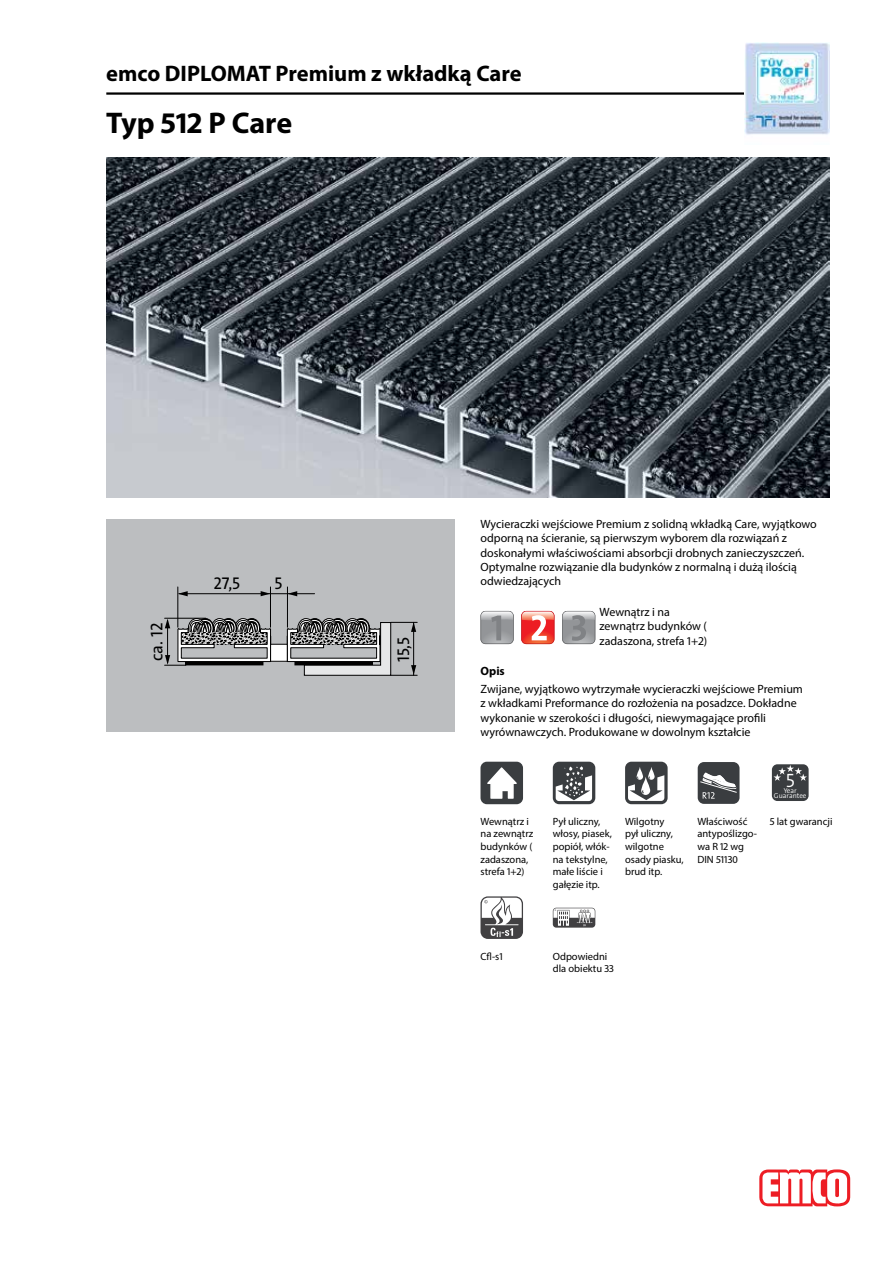
<style>
.page{position:relative;width:893px;height:1263px;background:#fff}
.page>*{position:absolute;margin:0;border:0;box-sizing:border-box;transform-origin:0 0}
.t1{font:700 30px "Myriad Pro";color:#000}
.t2{font:700 22.5px "Myriad Pro";color:#000}
.t3{font:300 19.5px "The Sans Os F";color:#fff}
.t4{font:17.1px "The Sans Os F";color:#000}
.t5{font:12px/14.4px "Myriad Pro";color:#000}
.t6{font:700 12px "Myriad Pro";color:#000}
.t7{font:10.5px/12.6px "Myriad Pro";color:#000}
.t8{font:300 7.05px/5.2px "The Sans Os F";color:#fff;text-align:center}
</style>
<div class="page">
<img style="left:106px;top:157px;width:723px;height:340px">
<hr style="left:106px;top:92px;width:723px;height:3px;background:#000">
<svg style="left:759px;top:1169px;width:91px;height:37px"></svg>
<img style="left:744px;top:43px;width:85px;height:92px">
<div style="left:106px;top:519px;width:349px;height:212px;background:#bcbec0"></div>
<div style="left:271px;top:644px;width:16px;height:17px;background:#fff"></div>
<div style="left:270px;top:644px;width:18px;height:18px;border:1px solid #000"></div>
<hr style="left:179px;top:593px;width:91px;height:1px;background:#000">
<svg style="left:261px;top:591px;width:9px;height:5px"></svg>
<svg style="left:178px;top:591px;width:10px;height:5px"></svg>
<svg style="left:288px;top:591px;width:9px;height:5px"></svg>
<hr style="left:177px;top:587px;width:1px;height:40px;background:#000">
<hr style="left:287px;top:587px;width:1px;height:40px;background:#000">
<hr style="left:270px;top:587px;width:1px;height:40px;background:#000">
<svg style="left:165px;top:618px;width:106px;height:48px"></svg>
<hr style="left:270px;top:593px;width:45px;height:1px;background:#000">
<svg style="left:286px;top:618px;width:131px;height:58px"></svg>
<svg style="left:521px;top:611px;width:33px;height:33px"></svg>
<svg style="left:562px;top:611px;width:33px;height:33px"></svg>
<svg style="left:480px;top:611px;width:34px;height:33px"></svg>
<div style="left:480px;top:762px;width:43px;height:42px;background:#3a3d40;border-radius:6px"></div>
<svg style="left:487px;top:767px;width:30px;height:32px"></svg>
<div style="left:553px;top:762px;width:42px;height:42px;background:#3a3d40;border-radius:6px"></div>
<svg style="left:556px;top:766px;width:36px;height:35px"></svg>
<div style="left:625px;top:762px;width:43px;height:42px;background:#3a3d40;border-radius:6px"></div>
<svg style="left:628px;top:767px;width:36px;height:34px"></svg>
<div style="left:698px;top:762px;width:41px;height:42px;background:#3a3d40;border-radius:6px"></div>
<svg style="left:700px;top:772px;width:37px;height:27px"></svg>
<div style="left:772px;top:764px;width:37px;height:37px;background:#3a3d40;border-radius:5px"></div>
<svg style="left:773px;top:765px;width:34px;height:16px"></svg>
<svg style="left:480px;top:896px;width:43px;height:43px"></svg>
<svg style="left:553px;top:908px;width:42px;height:20px"></svg>
<h2 class="t2" style="left:106px;top:59px;width:417px">emco DIPLOMAT Premium z wkładką Care</h2>
<h1 class="t1" style="left:106px;top:103px;width:187px">Typ 512 P Care</h1>
<h3 class="t4" style="left:146px;top:661px;width:40px;rotate:-90deg">ca. 12</h3>
<h3 class="t4" style="left:214px;top:573px;width:28px">27,5</h3>
<h3 class="t4" style="left:275px;top:573px;width:9px">5</h3>
<h3 class="t4" style="left:392px;top:662px;width:27px;rotate:-90deg">15,5</h3>
<p class="t5" style="left:480px;top:516px;width:338px">Wycieraczki wejściowe Premium z solidną wkładką Care, wyjątkowo odporną na ścieranie, są pierwszym wyborem dla rozwiązań z doskonałymi właściwościami absorbcji drobnych zanieczyszczeń.<br>Optymalne rozwiązanie dla budynków z normalną i dużą ilością odwiedzających</p>
<p class="t5" style="left:600px;top:605px;width:109px">Wewnątrz i na zewnątrz budynków ( zadaszona, strefa 1+2)</p>
<p class="t6" style="left:480px;top:663px;width:26px">Opis</p>
<p class="t5" style="left:480px;top:681px;width:324px">Zwijane, wyjątkowo wytrzymałe wycieraczki wejściowe Premium z wkładkami Preformance do rozłożenia na posadzce. Dokładne wykonanie w szerokości i długości, niewymagające profili wyrównawczych. Produkowane w dowolnym kształcie</p>
<p class="t7" style="left:480px;top:815px;width:54px">Wewnątrz i na zewnątrz budynków ( zadaszona, strefa 1+2)</p>
<p class="t7" style="left:553px;top:815px;width:61px">Pył uliczny, włosy, piasek, popiół, włók&shy;na tekstylne, małe liście i gałęzie itp.</p>
<p class="t7" style="left:625px;top:815px;width:60px">Wilgotny<br>pył uliczny, wilgotne osady piasku, brud itp.</p>
<p class="t7" style="left:697px;top:815px;width:61px">Właściwość antypoślizgo&shy;wa R 12 wg<br>DIN 51130</p>
<h3 class="t3" style="left:786px;top:768px;width:10px">5</h3>
<p class="t8" style="left:774px;top:788px;width:34px">Year<br>Guarantee</p>
<p class="t7" style="left:770px;top:815px;width:64px">5 lat gwarancji</p>
<p class="t7" style="left:480px;top:949px;width:24px">Cfl-s1</p>
<p class="t7" style="left:553px;top:949px;width:63px">Odpowiedni dla obiektu 33</p>
</div>
